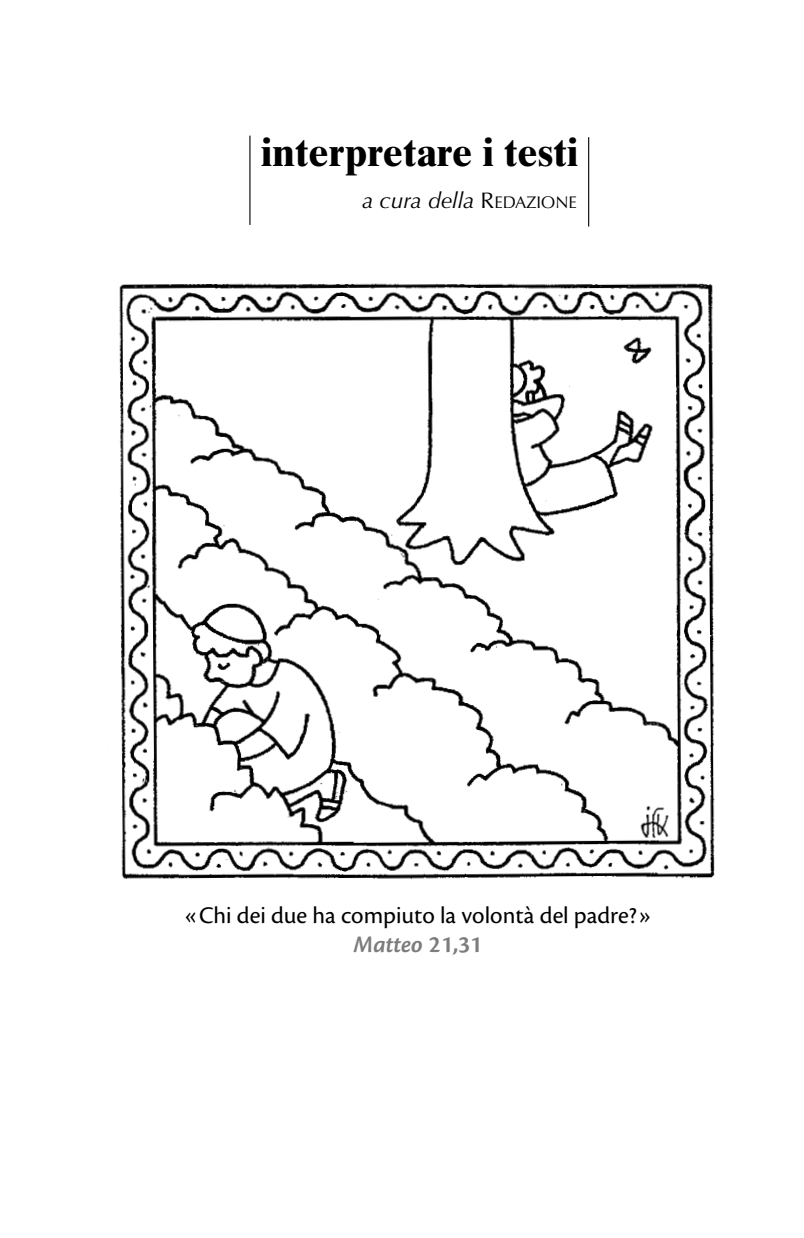
<style>
.page{position:relative;width:804px;height:1238px;background:#fff}
.page>*{position:absolute;margin:0;border:0;box-sizing:border-box;transform-origin:0 0}
.t1{font:700 40.5px "Times Ten";color:#000}
.t2{font:24.75px/29.2px "Cronos Pro";color:#000;text-align:center}
.t3{font:italic 22.5px "Optima";color:#000}
.s1{font-style:normal}
.s2{font-style:normal;font-size:16.88px}
.s3{font-weight:600;font-style:italic;color:#7c7c7c}
.s4{font-weight:600;color:#7c7c7c}
</style>
<div class="page">
<hr style="left:249px;top:136px;width:1px;height:89px;background:#000">
<hr style="left:588px;top:137px;width:1px;height:89px;background:#000">
<img style="left:119px;top:283px;width:596px;height:596px">
<h1 class="t1" style="left:261px;top:128px;width:318px">interpretare i testi</h1>
<p class="t3" style="left:362px;top:187px;width:216px">a cura della <span class="s1">R</span><span class="s2">EDAZIONE</span></p>
<p class="t2" style="left:185px;top:900px;width:467px">«Chi dei due ha compiuto la volontà del padre?»<br><span class="s3">Matteo</span> <span class="s4">21,31</span></p>
</div>
